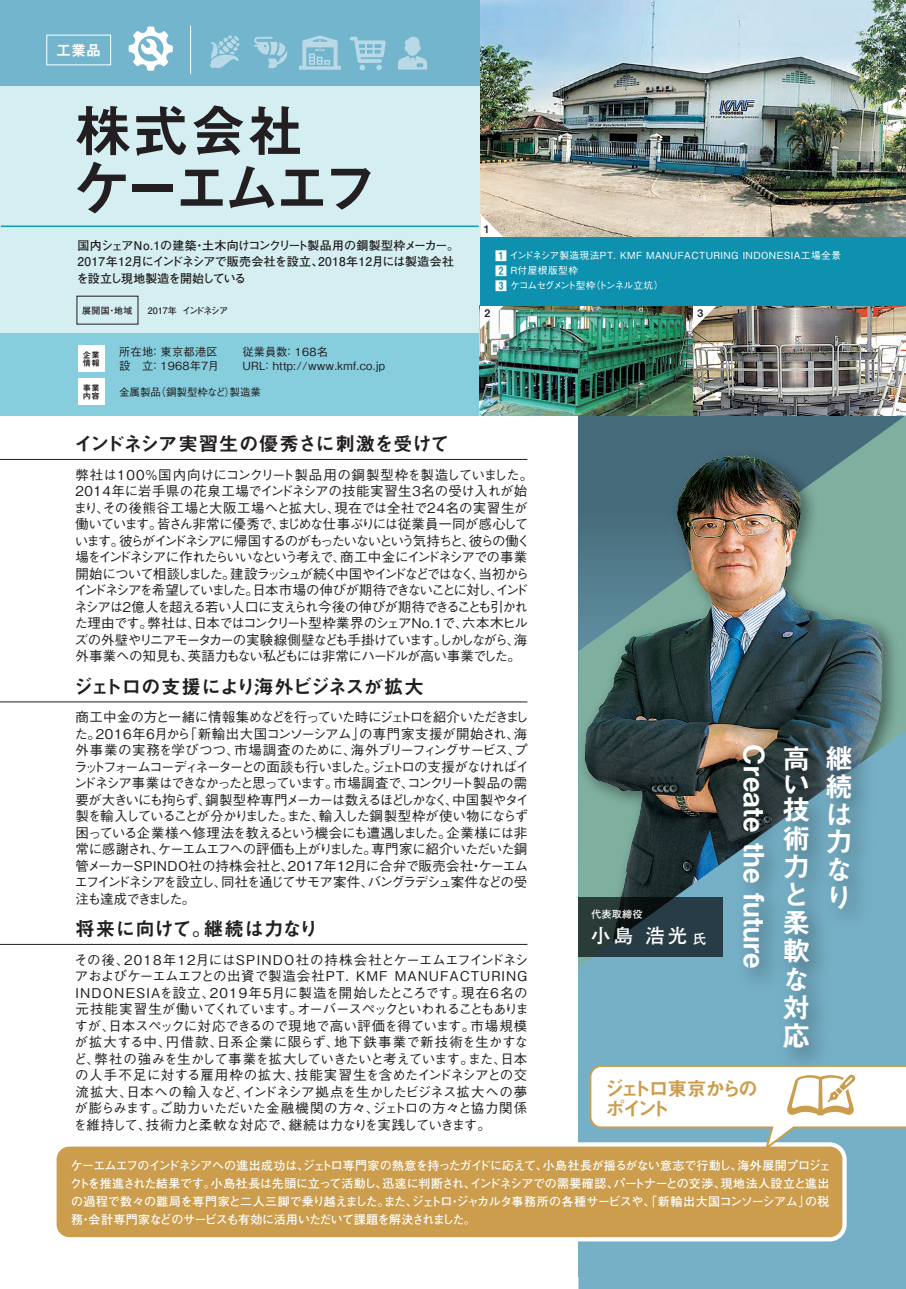
<style>
.page{position:relative;width:906px;height:1289px;background:#fff}
.page>*{position:absolute;margin:0;border:0;box-sizing:border-box;transform-origin:0 0}
.t1{font:57px/57px "Midashi Go Pr 6 MB31";letter-spacing:-.115em;color:#231f20}
.t2{font:27.9px/28.2px "Midashi Go Pr 6 MB31";letter-spacing:.01em;color:#fff;text-align:justify}
.t3{font:19.8px/20.5px "Midashi Go Pr 6 MB31";letter-spacing:-.18em;color:#cb9d4d}
.t4{font:19.5px "Midashi Go Pr 6 MB31";letter-spacing:-.045em;color:#231f20}
.t5{font:19.5px "Midashi Go Pr 6 MB31";letter-spacing:-.065em;color:#231f20}
.t6{font:19.5px "Midashi Go Pr 6 MB31";letter-spacing:.015em;color:#231f20}
.t7{font:700 19.5px "Futo Go B101 Pr 6";color:#fff}
.t8{font:15px "Midashi Go Pr 6 MB31";color:#fff}
.t9{font:500 13.5px/16.5px "Gothic BBB Pr 6";letter-spacing:-.08em;color:#231f20}
.t10{font:500 13.5px/16.5px "Gothic BBB Pr 6";letter-spacing:-.085em;color:#231f20}
.t11{font:500 13.5px/16.5px "Gothic BBB Pr 6";letter-spacing:-.005em;color:#231f20}
.t12{font:700 12px/18px "Futo Go B101 Pr 6";letter-spacing:-.035em;color:#fff}
.t13{font:700 12px/16.5px "Futo Go B101 Pr 6";letter-spacing:-.005em;color:#231f20}
.t14{font:500 11.25px/14.7px "Gothic BBB Pr 6";letter-spacing:.02em;color:#231f20}
.t15{font:500 10.5px "Gothic BBB Pr 6";color:#231f20}
.t16{font:10.5px "Midashi Go Pr 6 MB31";color:#231f20}
.t17{font:700 10.2px "Futo Go B101 Pr 6";letter-spacing:.02em;color:#fff}
.t18{font:500 9.75px/15px "Gothic BBB Pr 6";letter-spacing:.04em;color:#fff}
.t19{font:700 9px "Futo Go B101 Pr 6";letter-spacing:-.12em;color:#231f20}
.t20{font:700 9px "Futo Go B101 Pr 6";color:#231f20}
.t21{font:8.25px/8.2px "Midashi Go Pr 6 MB31";letter-spacing:.09em;color:#231f20}
.s1{font-family:"Midashi Go Pr 6 MB31";font-weight:400;font-size:11.25px}
.s2{font-size:13.5px}
</style>
<div class="page">
<div style="left:0;top:0;width:906px;height:86px;background:#73b5cd"></div>
<svg style="left:578px;top:415px;width:328px;height:27px;background:#4a6e7b"></svg>
<div style="left:0;top:333px;width:480px;height:82px;background:#86cddd"></div>
<div style="left:0;top:86px;width:480px;height:247px;background:#d5eef1"></div>
<hr style="left:1px;top:225px;width:478px;height:2px;background:#0e9cbb">
<div style="left:78px;top:345px;width:27px;height:26px;background:#fff"></div>
<div style="left:78px;top:379px;width:27px;height:26px;background:#fff"></div>
<hr style="left:190px;top:26px;width:1px;height:48px;background:#fff">
<svg style="left:398px;top:37px;width:29px;height:33px"></svg>
<svg style="left:129px;top:26px;width:44px;height:45px"></svg>
<svg style="left:254px;top:37px;width:33px;height:31px"></svg>
<svg style="left:350px;top:37px;width:36px;height:33px"></svg>
<svg style="left:210px;top:35px;width:29px;height:33px"></svg>
<svg style="left:299px;top:35px;width:42px;height:35px"></svg>
<img style="left:578px;top:442px;width:328px;height:288px">
<img style="left:585px;top:455px;width:305px;height:275px">
<img style="left:480px;top:306px;width:426px;height:109px">
<img style="left:480px;top:0;width:426px;height:238px">
<svg style="left:578px;top:730px;width:328px;height:558px;background:#64929f"></svg>
<svg style="left:578px;top:897px;width:145px;height:59px;background:#23353a"></svg>
<div style="left:52px;top:1142px;width:794px;height:99px;border:9px solid #fff;border-radius:13px"></div>
<div style="left:57px;top:1146px;width:785px;height:91px;background:#cb9d4d;border-radius:13px"></div>
<svg style="left:588px;top:1064px;width:318px;height:88px"></svg>
<svg style="left:480px;top:306px;width:23px;height:23px"></svg>
<svg style="left:693px;top:306px;width:23px;height:23px"></svg>
<svg style="left:480px;top:214px;width:24px;height:24px"></svg>
<div style="left:480px;top:238px;width:426px;height:68px;background:#0e91af"></div>
<div style="left:47px;top:35px;width:64px;height:30px;border:1px solid #fff"></div>
<img style="left:723px;top:727px;width:164px;height:357px">
<hr style="left:0;top:459px;width:527px;height:1px;background:#231f20">
<hr style="left:0;top:944px;width:527px;height:1px;background:#231f20">
<hr style="left:0;top:701px;width:527px;height:1px;background:#231f20">
<p class="t8" style="left:56px;top:38px;width:46px">工業品</p>
<h1 class="t1" style="left:74px;top:100px;width:307px">株式会社<br>ケーエムエフ</h1>
<p class="t13" style="left:77px;top:237px;width:384px">国内シェアNo.1の建築・土木向けコンクリート製品用の鋼製型枠メーカー。<br>2017年12月にインドネシアで販売会社を設立、2018年12月には製造会社を設立し現地製造を開始している</p>
<p class="t20" style="left:82px;top:303px;width:52px">展開国・地域</p>
<p class="t19" style="left:148px;top:303px;width:82px">2017年 インドネシア</p>
<p class="t21" style="left:83px;top:350px;width:19px">企業情報</p>
<p class="t21" style="left:83px;top:383px;width:19px">事業内容</p>
<p class="t14" style="left:119px;top:343px;width:102px">所在地： 東京都港区設　立： 1968年７月</p>
<p class="t14" style="left:242px;top:343px;width:144px">従業員数： 168名<br>URL： http://www.kmf.co.jp</p>
<p class="t15" style="left:119px;top:384px;width:143px">金属製品（鋼製型枠など）製造業</p>
<p class="t16" style="left:484px;top:221px;width:7px">1</p>
<p class="t18" style="left:495px;top:247px;width:347px"><span class="s1">1</span> インドネシア製造現法PT. KMF MANUFACTURING INDONESIA工場全景<br><span class="s1">2</span> Ｒ付屋根版型枠<br><span class="s1">3</span> ケコムセグメント型枠（トンネル立坑）</p>
<p class="t16" style="left:484px;top:304px;width:7px">2</p>
<p class="t16" style="left:697px;top:304px;width:7px">3</p>
<h3 class="t4" style="left:74px;top:428px;width:377px">インドネシア実習生の優秀さに刺激を受けて</h3>
<p class="t9" style="left:74px;top:465px;width:461px">弊社は100％国内向けにコンクリート製品用の鋼製型枠を製造していました。2014年に岩手県の花泉工場でインドネシアの技能実習生３名の受け入れが始まり、その後熊谷工場と大阪工場へと拡大し、現在では全社で24名の実習生が働いています。皆さん非常に優秀で、まじめな仕事ぶりには従業員一同が感心しています。彼らがインドネシアに帰国するのがもったいないという気持ちと、彼らの働く場をインドネシアに作れたらいいなという考えで、商工中金にインドネシアでの事業開始について相談しました。建設ラッシュが続く中国やインドなどではなく、当初からインドネシアを希望していました。日本市場の伸びが期待できないことに対し、インドネシアは２億人を超える若い人口に支えられ今後の伸びが期待できることも引かれた理由です。弊社は、日本ではコンクリート型枠業界のシェアNo.1で、六本木ヒルズの外壁やリニアモータカーの実験線側壁なども手掛けています。しかしながら、海外事業への知見も、英語力もない私どもには非常にハードルが高い事業でした。</p>
<h3 class="t5" style="left:74px;top:670px;width:352px">ジェトロの支援により海外ビジネスが拡大</h3>
<p class="t10" style="left:74px;top:708px;width:457px">商工中金の方と一緒に情報集めなどを行っていた時にジェトロを紹介いただきました。2016年６月から「新輸出大国コンソーシアム」の専門家支援が開始され、海外事業の実務を学びつつ、市場調査のために、海外ブリーフィングサービス、プラットフォームコーディネーターとの面談も行いました。ジェトロの支援がなければインドネシア事業はできなかったと思っています。市場調査で、コンクリート製品の需要が大きいにも拘らず、鋼製型枠専門メーカーは数えるほどしかなく、中国製やタイ製を輸入していることが分かりました。また、輸入した鋼製型枠が使い物にならず困っている企業様へ修理法を教えるという機会にも遭遇しました。企業様には非常に感謝され、ケーエムエフへの評価も上がりました。専門家に紹介いただいた鋼管メーカーSPINDO社の持株会社と、2017年12月に合弁で販売会社・ケーエムエフインドネシアを設立し、同社を通じてサモア案件、バングラデシュ案件などの受注も達成できました。</p>
<h3 class="t6" style="left:75px;top:913px;width:244px">将来に向けて。継続は力なり</h3>
<p class="t11" style="left:74px;top:950px;width:457px">その後、2018年12月にはSPINDO社の持株会社とケーエムエフインドネシアおよびケーエムエフとの出資で製造会社PT. KMF MANUFACTURING INDONESIAを設立、2019年５月に製造を開始したところです。現在６名の元技能実習生が働いてくれています。オーバースペックといわれることもありますが、日本スペックに対応できるので現地で高い評価を得ています。市場規模が拡大する中、円借款、日系企業に限らず、地下鉄事業で新技術を生かすなど、弊社の強みを生かして事業を拡大していきたいと考えています。また、日本の人手不足に対する雇用枠の拡大、技能実習生を含めたインドネシアとの交流拡大、日本への輸入など、インドネシア拠点を生かしたビジネス拡大への夢が膨らみます。ご助力いただいた金融機関の方々、ジェトロの方々と協力関係を維持して、技術力と柔軟な対応で、継続は力なりを実践していきます。</p>
<p class="t17" style="left:591px;top:906px;width:53px">代表取締役</p>
<h3 class="t7" style="left:591px;top:919px;width:117px">小島 浩光<span class="s2">氏</span></h3>
<h2 class="t2" style="left:769px;top:744px;width:226px;rotate:90deg">Create the future</h2>
<h2 class="t2" style="left:782px;top:744px;width:28px;line-height:25.7px">高い技</h2>
<h2 class="t2" style="left:782px;top:822px;width:29px;text-align:left">術力と柔軟な対応</h2>
<h3 class="t3" style="left:604px;top:1076px;width:155px">ジェトロ東京からのポイント</h3>
<h2 class="t2" style="left:825px;top:743px;width:28px;line-height:27.8px">継続は力なり</h2>
<p class="t12" style="left:70px;top:1155px;width:762px">ケーエムエフのインドネシアへの進出成功は、ジェトロ専門家の熱意を持ったガイドに応えて、小島社長が揺るがない意志で行動し、海外展開プロジェクトを推進された結果です。小島社長は先頭に立って活動し、迅速に判断され、インドネシアでの需要確認、パートナーとの交渉、現地法人設立と進出の過程で数々の難局を専門家と二人三脚で乗り越えました。また、ジェトロ・ジャカルタ事務所の各種サービスや、「新輸出大国コンソーシアム」の税務・会計専門家などのサービスも有効に活用いただいて課題を解決されました。</p>
</div>
